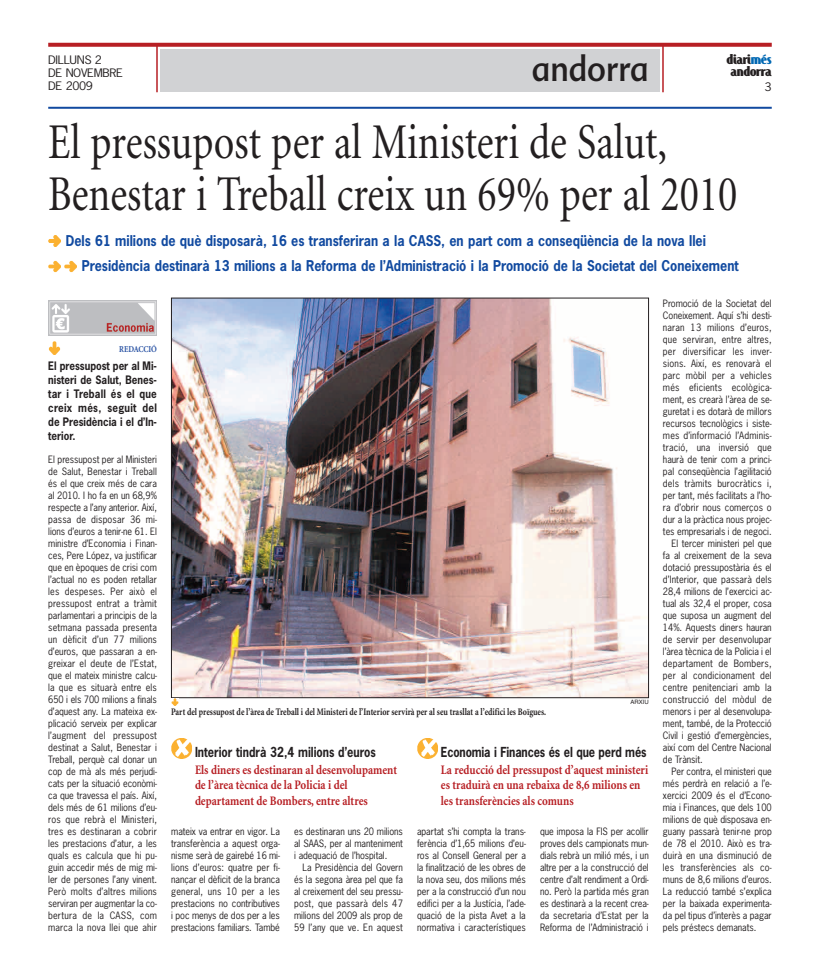
<style>
.page{position:relative;width:820px;height:953px;background:#fff}
.page>*{position:absolute;margin:0;border:0;box-sizing:border-box;transform-origin:0 0}
.t1{font:50px/52px "Minion";color:#231f20;scale:.8 1}
.t2{font:35px "Advert";color:#231f20;scale:.9 1}
.t3{font:700 15px "Jandoni";letter-spacing:-.02em;color:#231f20;scale:1.12 1}
.t4{font:700 14px/25.5px "News Gothic";color:#114aa0;scale:.9 1}
.t5{font:700 13px/15.6px "Minion";color:#b71f24;scale:.85 1}
.t6{font:700 13px "News Gothic";letter-spacing:-.015em;color:#231f20;scale:.85 1}
.t7{font:700 11px/14px "News Gothic";letter-spacing:.01em;color:#231f20;text-align:justify;scale:.9 1}
.t8{font:11px/13.2px "News Gothic";letter-spacing:-.03em;color:#231f20;scale:1.12 1}
.t9{font:700 10px "Minion";color:#231f20;scale:.8 1}
.t10{font:9.5px/12px "News Gothic";letter-spacing:-.005em;color:#231f20;text-align:justify;scale:.95 1}
.t11{font:9.5px "News Gothic";letter-spacing:.015em;color:#231f20;scale:.95 1}
.t12{font:700 9px "Minion";color:#2b54a4;scale:.85 1}
.t13{font:6px "Helvetica";color:#231f20}
.s1{color:#0168b3}
</style>
<div class="page">
<hr style="left:662px;top:45px;width:1px;height:47px;background:#b71f24">
<svg style="left:48px;top:43px;width:723px;height:4px;background:#bb2c30"></svg>
<hr style="left:156px;top:45px;width:2px;height:47px;background:#b71f24">
<div style="left:160px;top:49px;width:499px;height:43px;background:#d1d2d4"></div>
<img style="left:48px;top:300px;width:109px;height:35px">
<hr style="left:48px;top:107px;width:723px;height:2px;background:#114aa0">
<svg style="left:48px;top:235px;width:13px;height:12px"></svg>
<svg style="left:48px;top:341px;width:13px;height:13px"></svg>
<svg style="left:48px;top:260px;width:29px;height:13px"></svg>
<img style="left:173px;top:300px;width:473px;height:396px">
<svg style="left:171px;top:698px;width:7px;height:7px"></svg>
<img style="left:171px;top:738px;width:20px;height:20px">
<img style="left:417px;top:738px;width:20px;height:20px">
<p class="t8" style="left:48px;top:53px;width:68px">DILLUNS 2<br>DE NOVEMBRE<br>DE 2009</p>
<h3 class="t3" style="left:726px;top:50px;width:42px">diari<span class="s1">més</span></h3>
<h2 class="t2" style="left:531px;top:49px;width:132px">andorra</h2>
<h3 class="t3" style="left:730px;top:62px;width:38px">andorra</h3>
<p class="t8" style="left:764px;top:80px;width:8px">3</p>
<h1 class="t1" style="left:48px;top:120px;width:862px">El pressupost per al Ministeri de Salut,<br>Benestar i Treball creix un 69% per al 2010</h1>
<h3 class="t4" style="left:82px;top:228px;width:731px;text-indent:-16px">Dels 61 milions de què disposarà, 16 es transferiran a la CASS, en part com a conseqüència de la nova llei<br>Presidència destinarà 13 milions a la Reforma de l’Administració i la Promoció de la Societat del Coneixement</h3>
<p class="t12" style="left:119px;top:346px;width:46px">REDACCIÓ</p>
<p class="t7" style="left:48px;top:359px;width:122px">El pressupost per al Mi&shy;nisteri de Salut, Benes&shy;tar i Treball és el que creix més, seguit del de Presidència i el d’In&shy;terior.</p>
<p class="t10" style="left:48px;top:453px;width:116px">El pressupost per al Ministeri de Salut, Benestar i Treball és el que creix més de cara al 2010. I ho fa en un 68,9% respecte a l’any anterior. Així, passa de disposar 36 mi&shy;lions d’euros a tenir-ne 61. El ministre d’Economia i Finan&shy;ces, Pere López, va justificar que en èpoques de crisi com l’actual no es poden retallar les despeses. Per això el pressupost entrat a tràmit parlamentari a principis de la setmana passada presenta un dèficit d’un 77 milions d’euros, que passaran a en&shy;greixar el deute de l’Estat, que el mateix ministre calcu&shy;la que es situarà entre els 650 i els 700 milions a finals d’aquest any. La mateixa ex&shy;plicació serveix per explicar l’augment del pressupost destinat a Salut, Benestar i Treball, perquè cal donar un cop de mà als més perjudi&shy;cats per la situació econòmi&shy;ca que travessa el país. Així, dels més de 61 milions d’eu&shy;ros que rebrà el Ministeri, tres es destinaran a cobrir les prestacions d’atur, a les quals es calcula que hi pu&shy;guin accedir més de mig mi&shy;ler de persones l’any vinent.<br>Però molts d’altres milions serviran per augmentar la co&shy;bertura de la CASS, com marca la nova llei que ahir</p>
<p class="t9" style="left:171px;top:707px;width:470px">Part del pressupost de l’àrea de Treball i del Ministeri de l’Interior servirà per al seu trasllat a l’edifici les Boïgues.</p>
<p class="t13" style="left:630px;top:699px;width:20px">ARXIU</p>
<h3 class="t6" style="left:195px;top:744px;width:214px">Interior tindrà 32,4 milions d’euros</h3>
<h3 class="t5" style="left:195px;top:762px;width:239px">Els diners es destinaran al desenvolupament de l’àrea tècnica de la Policia i del departament de Bombers, entre altres</h3>
<p class="t10" style="left:171px;top:825px;width:116px">mateix va entrar en vigor. La transferència a aquest orga&shy;nisme serà de gairebé 16 mi&shy;lions d’euros: quatre per fi&shy;nançar el dèficit de la branca general, uns 10 per a les prestacions no contributives i poc menys de dos per a les prestacions familiars. També</p>
<p class="t10" style="left:294px;top:825px;width:116px">es destinaran uns 20 milions al SAAS, per al manteniment i adequació de l’hospital.</p>
<p class="t10" style="left:294px;top:861px;width:116px;text-indent:9px">La Presidència del Govern és la segona àrea pel que fa al creixement del seu pressu&shy;post, que passarà dels 47 milions del 2009 als prop de 59 l’any que ve. En aquest</p>
<h3 class="t6" style="left:440px;top:744px;width:243px">Economia i Finances és el que perd més</h3>
<h3 class="t5" style="left:440px;top:762px;width:245px">La reducció del pressupost d’aquest ministeri es traduirà en una rebaixa de 8,6 milions en les transferències als comuns</h3>
<p class="t10" style="left:417px;top:825px;width:116px">apartat s’hi compta la trans&shy;ferència d’1,65 milions d’eu&shy;ros al Consell General per a la finalització de les obres de la nova seu, dos milions més per a la construcció d’un nou edifici per a la Justícia, l’ade&shy;quació de la pista Avet a la normativa i característiques</p>
<p class="t10" style="left:540px;top:825px;width:116px">que imposa la FIS per acollir proves dels campionats mun&shy;dials rebrà un milió més, i un altre per a la construcció del centre d’alt rendiment a Ordi&shy;no. Però la partida més gran es destinarà a la recent crea&shy;da secretaria d’Estat per la Reforma de l’Administració i</p>
<p class="t10" style="left:662px;top:297px;width:116px">Promoció de la Societat del</p>
<p class="t10" style="left:662px;top:309px;width:116px">Coneixement. Aquí s’hi desti-</p>
<p class="t11" style="left:662px;top:322px;width:116px">naran 13 milions d’euros,</p>
<p class="t11" style="left:662px;top:334px;width:116px">que serviran, entre altres,</p>
<p class="t11" style="left:662px;top:346px;width:116px">per diversificar les inver-</p>
<p class="t11" style="left:662px;top:358px;width:116px">sions. Així, es renovarà el</p>
<p class="t11" style="left:662px;top:370px;width:116px">parc mòbil per a vehicles</p>
<p class="t11" style="left:662px;top:382px;width:116px">més eficients ecològica-</p>
<p class="t10" style="left:662px;top:393px;width:116px">ment, es crearà l’àrea de se-</p>
<p class="t10" style="left:662px;top:405px;width:116px">guretat i es dotarà de millors</p>
<p class="t10" style="left:662px;top:417px;width:116px">recursos tecnològics i siste-</p>
<p class="t11" style="left:662px;top:430px;width:116px">mes d’informació l’Adminis-</p>
<p class="t11" style="left:662px;top:442px;width:116px">tració, una inversió que</p>
<p class="t10" style="left:662px;top:453px;width:116px">haurà de tenir com a princi-</p>
<p class="t10" style="left:662px;top:465px;width:116px">pal conseqüència l’agilitació</p>
<p class="t11" style="left:662px;top:478px;width:116px">dels tràmits burocràtics i,</p>
<p class="t10" style="left:662px;top:489px;width:116px">per tant, més facilitats a l’ho-</p>
<p class="t10" style="left:662px;top:501px;width:116px">ra d’obrir nous comerços o</p>
<p class="t10" style="left:662px;top:513px;width:116px">dur a la pràctica nous projec-</p>
<p class="t10" style="left:662px;top:525px;width:116px">tes empresarials i de negoci.</p>
<p class="t10" style="left:671px;top:537px;width:107px">El tercer ministeri pel que</p>
<p class="t10" style="left:662px;top:549px;width:116px">fa al creixement de la seva</p>
<p class="t10" style="left:662px;top:561px;width:116px">dotació pressupostària és el</p>
<p class="t10" style="left:662px;top:573px;width:116px">d’Interior, que passarà dels</p>
<p class="t10" style="left:662px;top:585px;width:116px">28,4 milions de l’exercici ac-</p>
<p class="t10" style="left:662px;top:597px;width:116px">tual als 32,4 el proper, cosa</p>
<p class="t10" style="left:662px;top:609px;width:116px">que suposa un augment del</p>
<p class="t10" style="left:662px;top:621px;width:116px">14%. Aquests diners hauran</p>
<p class="t11" style="left:662px;top:634px;width:116px">de servir per desenvolupar</p>
<p class="t10" style="left:662px;top:645px;width:116px">l’àrea tècnica de la Policia i el</p>
<p class="t11" style="left:662px;top:658px;width:116px">departament de Bombers,</p>
<p class="t11" style="left:662px;top:670px;width:116px">per al condicionament del</p>
<p class="t11" style="left:662px;top:682px;width:116px">centre penitenciari amb la</p>
<p class="t11" style="left:662px;top:694px;width:116px">construcció del mòdul de</p>
<p class="t10" style="left:662px;top:705px;width:116px">menors i per al desenvolupa-</p>
<p class="t10" style="left:662px;top:717px;width:116px">ment, també, de la Protecció</p>
<p class="t10" style="left:662px;top:729px;width:116px">Civil i gestió d’emergències,</p>
<p class="t10" style="left:662px;top:741px;width:116px">així com del Centre Nacional</p>
<p class="t10" style="left:662px;top:753px;width:43px">de Trànsit.</p>
<p class="t10" style="left:671px;top:765px;width:107px">Per contra, el ministeri que</p>
<p class="t10" style="left:662px;top:777px;width:116px">més perdrà en relació a l’e-</p>
<p class="t10" style="left:662px;top:789px;width:116px">xercici 2009 és el d’Econo-</p>
<p class="t10" style="left:662px;top:801px;width:116px">mia i Finances, que dels 100</p>
<p class="t10" style="left:662px;top:813px;width:116px">milions de què disposava en-</p>
<p class="t10" style="left:662px;top:825px;width:116px">guany passarà tenir-ne prop</p>
<p class="t10" style="left:662px;top:837px;width:116px">de 78 el 2010. Això es tra-</p>
<p class="t10" style="left:662px;top:849px;width:116px">duirà en una disminució de</p>
<p class="t11" style="left:662px;top:862px;width:116px">les transferències als co-</p>
<p class="t10" style="left:662px;top:873px;width:116px">muns de 8,6 milions d’euros.</p>
<p class="t10" style="left:662px;top:885px;width:116px">La reducció també s’explica</p>
<p class="t10" style="left:662px;top:897px;width:116px">per la baixada experimenta-</p>
<p class="t10" style="left:662px;top:909px;width:116px">da pel tipus d’interès a pagar</p>
<p class="t10" style="left:662px;top:921px;width:100px">pels préstecs demanats.</p>
</div>
